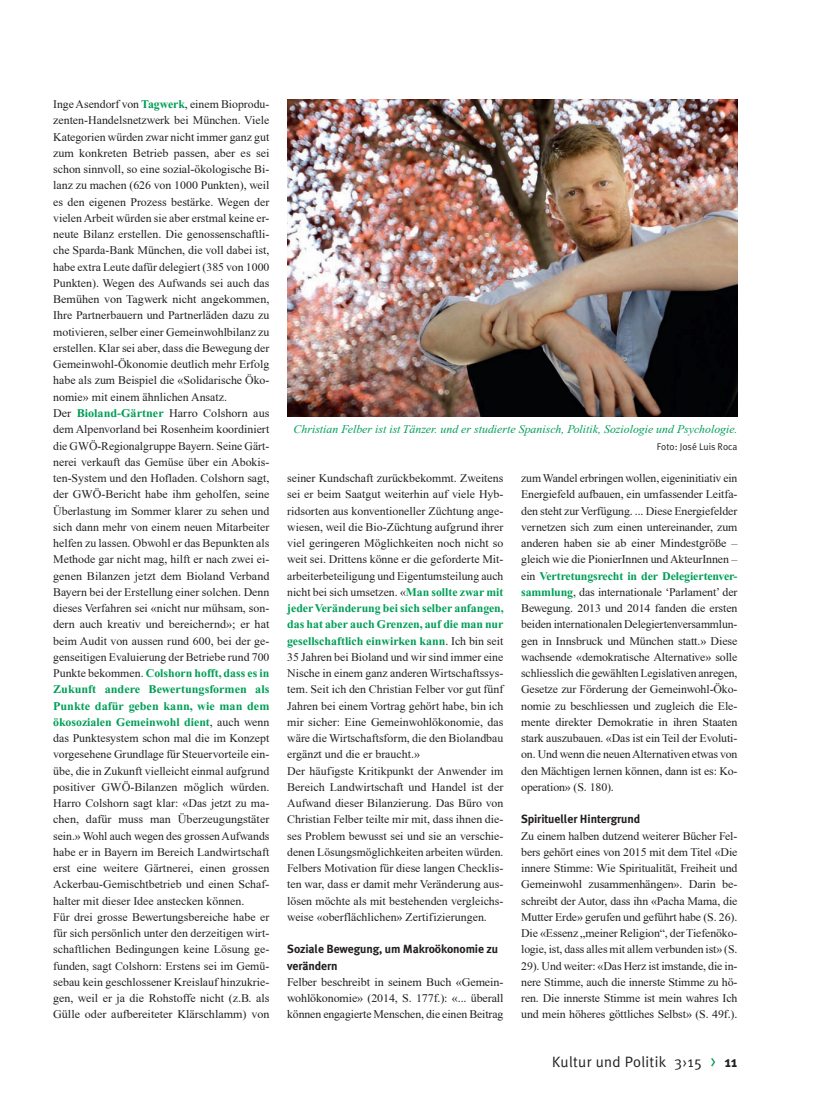
<style>
.page{position:relative;width:819px;height:1120px;background:#fff}
.page>*{position:absolute;margin:0;border:0;box-sizing:border-box;transform-origin:0 0}
.t1{font:15px "Meta Plus Normal";letter-spacing:.02em;color:#231f20}
.t2{font:11.88px/16.2px "Times New Roman";color:#231f20;text-align:justify}
.t3{font:italic 11.88px "Times New Roman";color:#009e57}
.t4{font:700 11.88px/16.2px "Meta Plus";letter-spacing:-.01em;color:#231f20}
.t5{font:9.75px "Meta Plus Normal";color:#231f20}
.s1{font-weight:700;color:#009e57}
.s2{font-size:20px;color:#009e57}
.s3{font-family:"Meta Plus";font-weight:700}
</style>
<div class="page">
<img style="left:287px;top:100px;width:450px;height:317px">
<p class="t2" style="left:53px;top:96px;width:218px;text-align:left">Inge Asendorf von <span class="s1">Tagwerk</span>, einem Bioprodu&shy;zenten-Handelsnetzwerk bei München. Viele Kategorien würden zwar nicht immer ganz gut zum konkreten Betrieb passen, aber es sei schon sinnvoll, so eine sozial-ökologische Bi&shy;lanz zu machen (626 von 1000 Punkten), weil es den eigenen Prozess bestärke. Wegen der vielen Arbeit würden sie aber erstmal keine er&shy;neute Bilanz erstellen. Die genossenschaftli&shy;che Sparda-Bank München, die voll dabei ist, habe extra Leute dafür delegiert (385 von 1000<br>Punkten). Wegen des Aufwands sei auch das Bemühen von Tagwerk nicht angekommen, Ihre Partnerbauern und Partnerläden dazu zu motivieren, selber einer Gemeinwohlbilanz zu erstellen. Klar sei aber, dass die Bewegung der Gemeinwohl-Ökonomie deutlich mehr Erfolg habe als zum Beispiel die «Solidarische Öko&shy;nomie» mit einem ähnlichen Ansatz.<br>Der <span class="s1">Bioland-Gärtner</span> Harro Colshorn aus dem Alpenvorland bei Rosenheim koordiniert die GWÖ-Regionalgruppe Bayern. Seine Gärt&shy;nerei verkauft das Gemüse über ein Abokis&shy;ten-System und den Hofladen. Colshorn sagt, der GWÖ-Bericht habe ihm geholfen, seine Überlastung im Sommer klarer zu sehen und sich dann mehr von einem neuen Mitarbeiter helfen zu lassen. Obwohl er das Bepunkten als Methode gar nicht mag, hilft er nach zwei ei&shy;genen Bilanzen jetzt dem Bioland Verband Bayern bei der Erstellung einer solchen. Denn dieses Verfahren sei «nicht nur mühsam, son&shy;dern auch kreativ und bereichernd»; er hat beim Audit von aussen rund 600, bei der ge&shy;genseitigen Evaluierung der Betriebe rund 700<br>Punkte bekommen. <span class="s1">Colshorn hofft, dass es in Zukunft andere Bewertungsformen als Punkte dafür geben kann, wie man dem ökosozialen Gemeinwohl dient</span>, auch wenn das Punktesystem schon mal die im Konzept vorgesehene Grundlage für Steuervorteile ein&shy;übe, die in Zukunft vielleicht einmal aufgrund positiver GWÖ-Bilanzen möglich würden.<br>Harro Colshorn sagt klar: «Das jetzt zu ma&shy;chen, dafür muss man Überzeugungstäter sein.» Wohl auch wegen des grossen Aufwands habe er in Bayern im Bereich Landwirtschaft erst eine weitere Gärtnerei, einen grossen Ackerbau-Gemischtbetrieb und einen Schaf&shy;halter mit dieser Idee anstecken können.<br>Für drei grosse Bewertungsbereiche habe er für sich persönlich unter den derzeitigen wirt&shy;schaftlichen Bedingungen keine Lösung ge&shy;funden, sagt Colshorn: Erstens sei im Gemü&shy;sebau kein geschlossener Kreislauf hinzukrie&shy;gen, weil er ja die Rohstoffe nicht (z.B. als Gülle oder aufbereiteter Klärschlamm) von</p>
<p class="t3" style="left:293px;top:423px;width:445px">Christian Felber ist ist Tänzer. und er studierte Spanisch, Politik, Soziologie und Psychologie.</p>
<p class="t5" style="left:657px;top:440px;width:82px">Foto: José Luis Roca</p>
<p class="t2" style="left:287px;top:470px;width:218px;text-align:left">seiner Kundschaft zurückbekommt. Zweitens sei er beim Saatgut weiterhin auf viele Hyb&shy;ridsorten aus konventioneller Züchtung ange&shy;wiesen, weil die Bio-Züchtung aufgrund ihrer viel geringeren Möglichkeiten noch nicht so weit sei. Drittens könne er die geforderte Mit&shy;arbeiterbeteiligung und Eigentumsteilung auch nicht bei sich umsetzen. «<span class="s1">Man sollte zwar mit jeder Veränderung bei sich selber anfangen, das hat aber auch Grenzen, auf die man nur gesellschaftlich einwirken kann</span>. Ich bin seit 35 Jahren bei Bioland und wir sind immer eine Nische in einem ganz anderen Wirtschaftssys&shy;tem. Seit ich den Christian Felber vor gut fünf Jahren bei einem Vortrag gehört habe, bin ich mir sicher: Eine Gemeinwohlökonomie, das wäre die Wirtschaftsform, die den Biolandbau ergänzt und die er braucht.»<br>Der häufigste Kritikpunkt der Anwender im Bereich Landwirtschaft und Handel ist der Aufwand dieser Bilanzierung. Das Büro von Christian Felber teilte mir mit, dass ihnen die&shy;ses Problem bewusst sei und sie an verschie&shy;denen Lösungsmöglichkeiten arbeiten würden.<br>Felbers Motivation für diese langen Checklis&shy;ten war, dass er damit mehr Veränderung aus&shy;lösen möchte als mit bestehenden vergleichs&shy;weise «oberflächlichen» Zertifizierungen.</p>
<p class="t4" style="left:287px;top:941px;width:212px">Soziale Bewegung, um Makroökonomie zu verändern</p>
<p class="t2" style="left:287px;top:974px;width:218px">Felber beschreibt in seinem Buch «Gemein&shy;wohlökonomie» (2014, S. 177f.): «... überall können engagierte Menschen, die einen Beitrag</p>
<p class="t2" style="left:521px;top:470px;width:218px">zum Wandel erbringen wollen, eigeninitiativ ein Energiefeld aufbauen, ein umfassender Leitfa&shy;den steht zur Verfügung. ... Diese Energiefelder vernetzen sich zum einen untereinander, zum anderen haben sie ab einer Mindestgröße – gleich wie die PionierInnen und AkteurInnen – ein <span class="s1">Vertretungsrecht in der Delegiertenver&shy;sammlung</span>, das internationale ‘Parlament’ der Bewegung. 2013 und 2014 fanden die ersten beiden internationalen Delegiertenversammlun&shy;gen in Innsbruck und München statt.» Diese wachsende «demokratische Alternative» solle schliesslich die gewählten Legislativen anregen, Gesetze zur Förderung der Gemeinwohl-Öko&shy;nomie zu beschliessen und zugleich die Ele&shy;mente direkter Demokratie in ihren Staaten stark auszubauen. «Das ist ein Teil der Evoluti&shy;on. Und wenn die neuen Alternativen etwas von den Mächtigen lernen können, dann ist es: Ko&shy;operation» (S. 180).</p>
<p class="t4" style="left:521px;top:811px;width:121px">Spiritueller Hintergrund</p>
<p class="t2" style="left:521px;top:827px;width:218px">Zu einem halben dutzend weiterer Bücher Fel&shy;bers gehört eines von 2015 mit dem Titel «Die innere Stimme: Wie Spiritualität, Freiheit und Gemeinwohl zusammenhängen». Darin be&shy;schreibt der Autor, dass ihn «Pacha Mama, die Mutter Erde» gerufen und geführt habe (S. 26).<br>Die «Essenz „meiner Religion“, der Tiefenöko&shy;logie, ist, dass alles mit allem verbunden ist» (S.<br>29). Und weiter: «Das Herz ist imstande, die in&shy;nere Stimme, auch die innerste Stimme zu hö&shy;ren. Die innerste Stimme ist mein wahres Ich und mein höheres göttliches Selbst» (S. 49f.).</p>
<p class="t1" style="left:552px;top:1053px;width:187px">Kultur und Politik 3›15 <span class="s2">›</span> <span class="s3">11</span></p>
</div>
